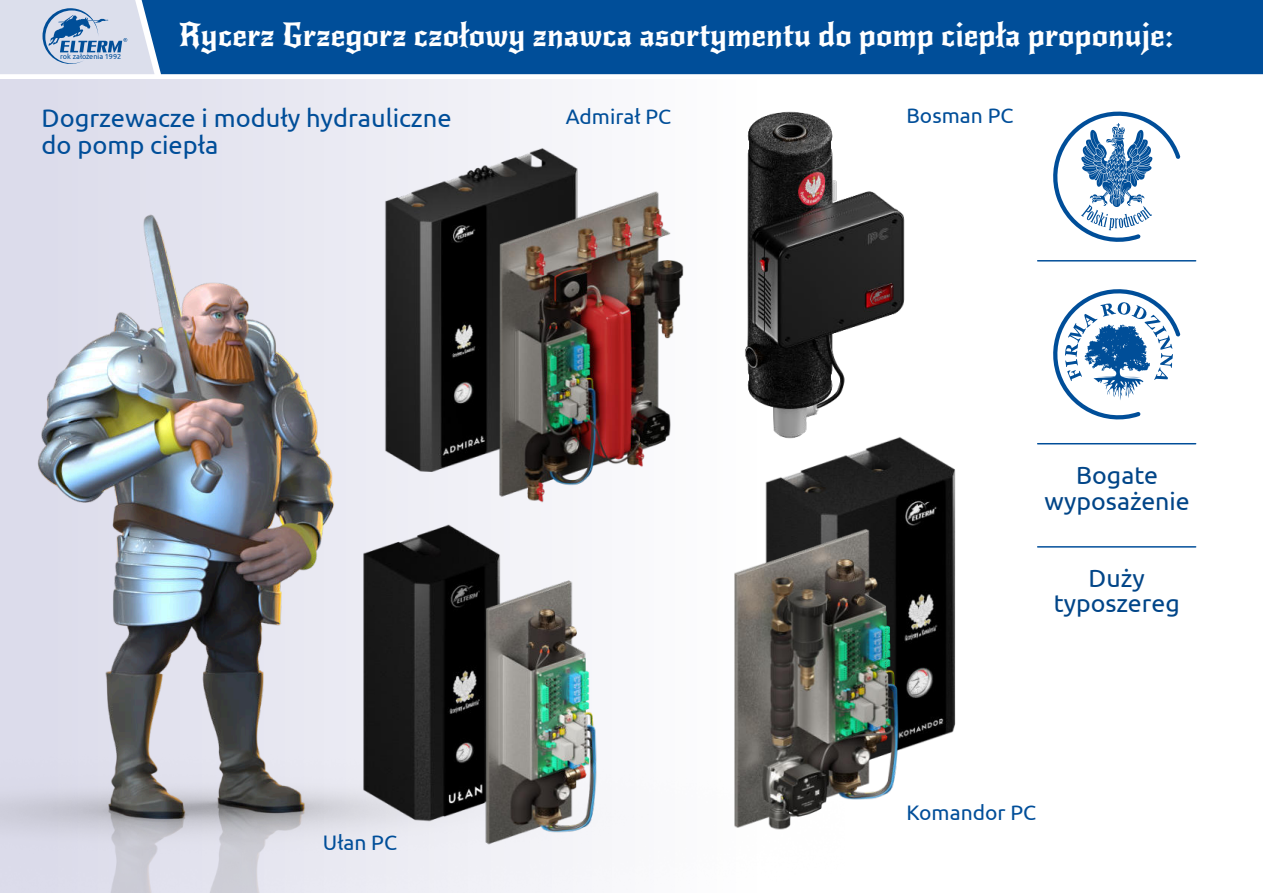
<style>
.page{position:relative;width:1263px;height:893px;background:#fff}
.page>*{position:absolute;margin:0;border:0;box-sizing:border-box;transform-origin:0 0}
.t1{font:31.95px "New Rocker";color:#fff}
.t2{font:25.5px/26.1px "Ubuntu";color:#004e99}
.t3{font:24.9px/25.7px "Ubuntu";color:#004588;text-align:center}
.t4{font:21px "Ubuntu";color:#004e99}
.t5{font:7.35px "Ubuntu";color:#004e99}
</style>
<div class="page">
<img style="left:0;top:147px;width:717px;height:746px">
<div style="left:155px;top:0;width:1108px;height:74px;background:#004e99"></div>
<svg style="left:0;top:0;width:155px;height:74px;background:#bfcce1"></svg>
<svg style="left:1053px;top:111px;width:127px;height:131px"></svg>
<svg style="left:1053px;top:289px;width:127px;height:131px"></svg>
<hr style="left:1038px;top:260px;width:158px;height:2px;background:#004e99">
<hr style="left:1038px;top:443px;width:158px;height:1px;background:#004e99">
<hr style="left:1038px;top:546px;width:158px;height:2px;background:#004e99">
<img style="left:378px;top:147px;width:204px;height:328px">
<img style="left:492px;top:185px;width:203px;height:328px">
<img style="left:765px;top:442px;width:191px;height:297px">
<img style="left:734px;top:524px;width:199px;height:306px">
<img style="left:315px;top:522px;width:196px;height:315px">
<img style="left:435px;top:576px;width:196px;height:315px">
<img style="left:744px;top:111px;width:165px;height:331px">
<p class="t5" style="left:60px;top:54px;width:63px">rok założenia 1992</p>
<p class="t1" style="left:178px;top:15px;width:997px">Rycerz Grzegorz czołowy znawca asortymentu do pomp ciepła proponuje:</p>
<p class="t2" style="left:42px;top:107px;width:412px">Dogrzewacze i moduły hydrauliczne do pomp ciepła</p>
<p class="t4" style="left:566px;top:108px;width:107px">Admirał PC</p>
<p class="t4" style="left:323px;top:834px;width:76px">Ułan PC</p>
<p class="t4" style="left:906px;top:106px;width:108px">Bosman PC</p>
<p class="t3" style="left:1044px;top:464px;width:147px">Bogate wyposażenie</p>
<p class="t3" style="left:1054px;top:567px;width:128px">Duży typoszereg</p>
<p class="t4" style="left:906px;top:804px;width:131px">Komandor PC</p>
</div>
